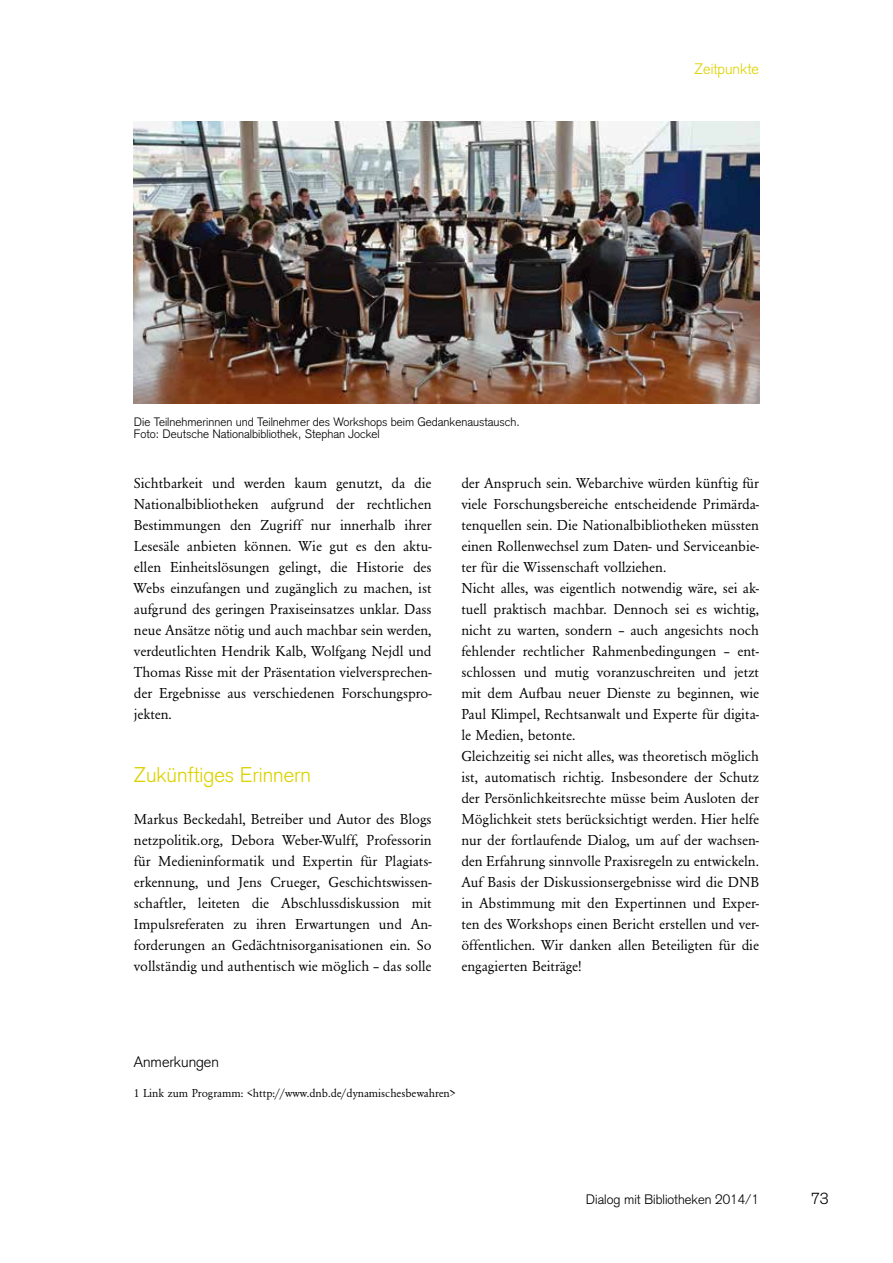
<style>
.page{position:relative;width:893px;height:1263px;background:#fff}
.page>*{position:absolute;margin:0;border:0;box-sizing:border-box;transform-origin:0 0}
.t1{font:300 21px "Basic Commercial LT";color:#ddd200}
.t2{font:300 15.75px "Basic Commercial LT";color:#000}
.t3{font:15px/21px "URW Garamond T";color:#000;text-align:justify}
.t4{font:300 15px "Basic Commercial LT";color:#000}
.t5{font:300 15px "Basic Commercial LT";color:#ddd200}
.t6{font:300 13.5px "Basic Commercial LT";color:#000}
.t7{font:300 12px/12px "Basic Commercial LT";color:#000}
.t8{font:12px "URW Garamond T";color:#000}
</style>
<div class="page">
<img style="left:134px;top:121px;width:625px;height:282px">
<p class="t7" style="left:134px;top:416px;width:387px">Die Teilnehmerinnen und Teilnehmer des Workshops beim Gedankenaustausch.<br>Foto: Deutsche Nationalbibliothek, Stephan Jockel</p>
<p class="t5" style="left:695px;top:60px;width:66px">Zeitpunkte</p>
<p class="t3" style="left:134px;top:473px;width:299px">Sichtbarkeit und werden kaum genutzt, da die Nationalbibliotheken aufgrund der rechtlichen Bestimmungen den Zugriff nur innerhalb ihrer Lesesäle anbieten können. Wie gut es den aktu&shy;ellen Einheitslösungen gelingt, die Historie des Webs einzufangen und zugänglich zu machen, ist aufgrund des geringen Praxiseinsatzes unklar. Dass neue Ansätze nötig und auch machbar sein werden, verdeutlichten Hendrik Kalb, Wolfgang Nejdl und Thomas Risse mit der Präsentation vielversprechen&shy;der Ergebnisse aus verschiedenen Forschungspro&shy;jekten.</p>
<h1 class="t1" style="left:134px;top:762px;width:178px">Zukünftiges Erinnern</h1>
<p class="t3" style="left:134px;top:809px;width:299px">Markus Beckedahl, Betreiber und Autor des Blogs netzpolitik.org, Debora Weber-Wulff, Professorin für Medieninformatik und Expertin für Plagiats&shy;erkennung, und Jens Crueger, Geschichtswissen&shy;schaftler, leiteten die Abschlussdiskussion mit Impulsreferaten zu ihren Erwartungen und An&shy;forderungen an Gedächtnisorganisationen ein. So vollständig und authentisch wie möglich – das solle</p>
<p class="t3" style="left:461px;top:473px;width:299px;text-align:left">der Anspruch sein. Webarchive würden künftig für viele Forschungsbereiche entscheidende Primärda&shy;tenquellen sein. Die Nationalbibliotheken müssten einen Rollenwechsel zum Daten- und Serviceanbie&shy;ter für die Wissenschaft vollziehen.<br>Nicht alles, was eigentlich notwendig wäre, sei ak&shy;tuell praktisch machbar. Dennoch sei es wichtig, nicht zu warten, sondern – auch angesichts noch fehlender rechtlicher Rahmenbedingungen – ent&shy;schlossen und mutig voranzuschreiten und jetzt mit dem Aufbau neuer Dienste zu beginnen, wie Paul Klimpel, Rechtsanwalt und Experte für digita&shy;le Medien, betonte.<br>Gleichzeitig sei nicht alles, was theoretisch möglich ist, automatisch richtig. Insbesondere der Schutz der Persönlichkeitsrechte müsse beim Ausloten der Möglichkeit stets berücksichtigt werden. Hier helfe nur der fortlaufende Dialog, um auf der wachsen&shy;den Erfahrung sinnvolle Praxisregeln zu entwickeln.<br>Auf Basis der Diskussionsergebnisse wird die DNB in Abstimmung mit den Expertinnen und Exper&shy;ten des Workshops einen Bericht erstellen und ver&shy;öffentlichen. Wir danken allen Beteiligten für die engagierten Beiträge!</p>
<p class="t4" style="left:134px;top:1053px;width:87px">Anmerkungen</p>
<p class="t8" style="left:134px;top:1087px;width:323px">1 Link zum Programm: &lt;http://www.dnb.de/dynamischesbewahren&gt;</p>
<p class="t6" style="left:586px;top:1191px;width:175px">Dialog mit Bibliotheken 2014/1</p>
<p class="t2" style="left:811px;top:1189px;width:19px">73</p>
</div>
